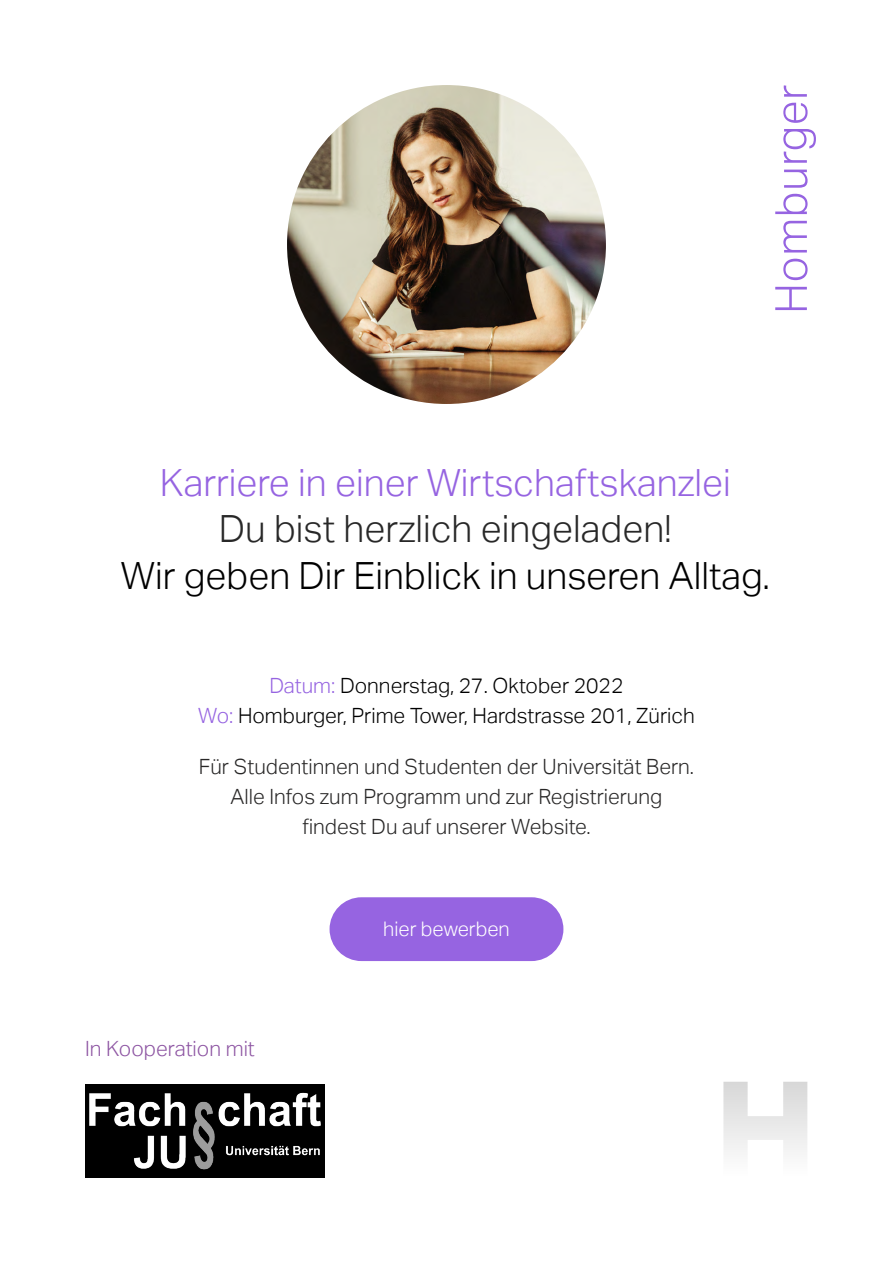
<style>
.page{position:relative;width:893px;height:1263px;background:#fff}
.page>*{position:absolute;margin:0;border:0;box-sizing:border-box;transform-origin:0 0}
.t1{font:37.5px "Aktiv Grotesk Homburger";color:#000}
.t2{font:37.5px "Aktiv Grotesk Homburger";color:#9664e1}
.t3{font:37.5px "Aktiv Grotesk Homburger";color:#282828}
.t4{font:21px/30px "Aktiv Grotesk Homburger";color:#282727;text-align:center}
.t5{font:21px/30px "Aktiv Grotesk Homburger";color:#000;text-align:center}
.t6{font:21px "Aktiv Grotesk Homburger";color:#8e56a3}
.t7{font:20.1px "Aktiv Grotesk Homburger";color:#fff}
.s1{color:#9664e1}
</style>
<div class="page">
<img style="left:287px;top:85px;width:319px;height:319px;border-radius:159px">
<svg style="left:775px;top:287px;width:32px;height:23px"></svg>
<svg style="left:783px;top:259px;width:25px;height:21px"></svg>
<svg style="left:783px;top:221px;width:24px;height:31px"></svg>
<svg style="left:775px;top:194px;width:33px;height:20px"></svg>
<svg style="left:784px;top:170px;width:24px;height:18px"></svg>
<svg style="left:783px;top:129px;width:33px;height:34px"></svg>
<svg style="left:783px;top:103px;width:25px;height:20px"></svg>
<svg style="left:784px;top:85px;width:23px;height:12px"></svg>
<svg style="left:723px;top:1082px;width:84px;height:70px"></svg>
<div style="left:330px;top:897px;width:233px;height:64px;background:#9664e1;border-radius:32px"></div>
<img style="left:85px;top:1084px;width:239px;height:94px">
<h1 class="t2" style="left:160px;top:459px;width:572px">Karriere in einer Wirtschaftskanzlei</h1>
<h1 class="t3" style="left:219px;top:505px;width:455px">Du bist herzlich eingeladen!</h1>
<h1 class="t1" style="left:121px;top:552px;width:650px">Wir geben Dir Einblick in unseren Alltag.</h1>
<p class="t5" style="left:198px;top:670px;width:498px"><span class="s1">Datum:</span> Donnerstag, 27. Oktober 2022<br><span class="s1">Wo:</span> Homburger, Prime Tower, Hardstrasse 201, Zürich</p>
<p class="t4" style="left:199px;top:750px;width:497px">Für Studentinnen und Studenten der Universität Bern.<br>Alle Infos zum Programm und zur Registrierung findest Du auf unserer Website.</p>
<p class="t6" style="left:85px;top:1035px;width:171px">In Kooperation mit</p>
<p class="t7" style="left:383px;top:917px;width:128px">hier bewerben</p>
</div>
